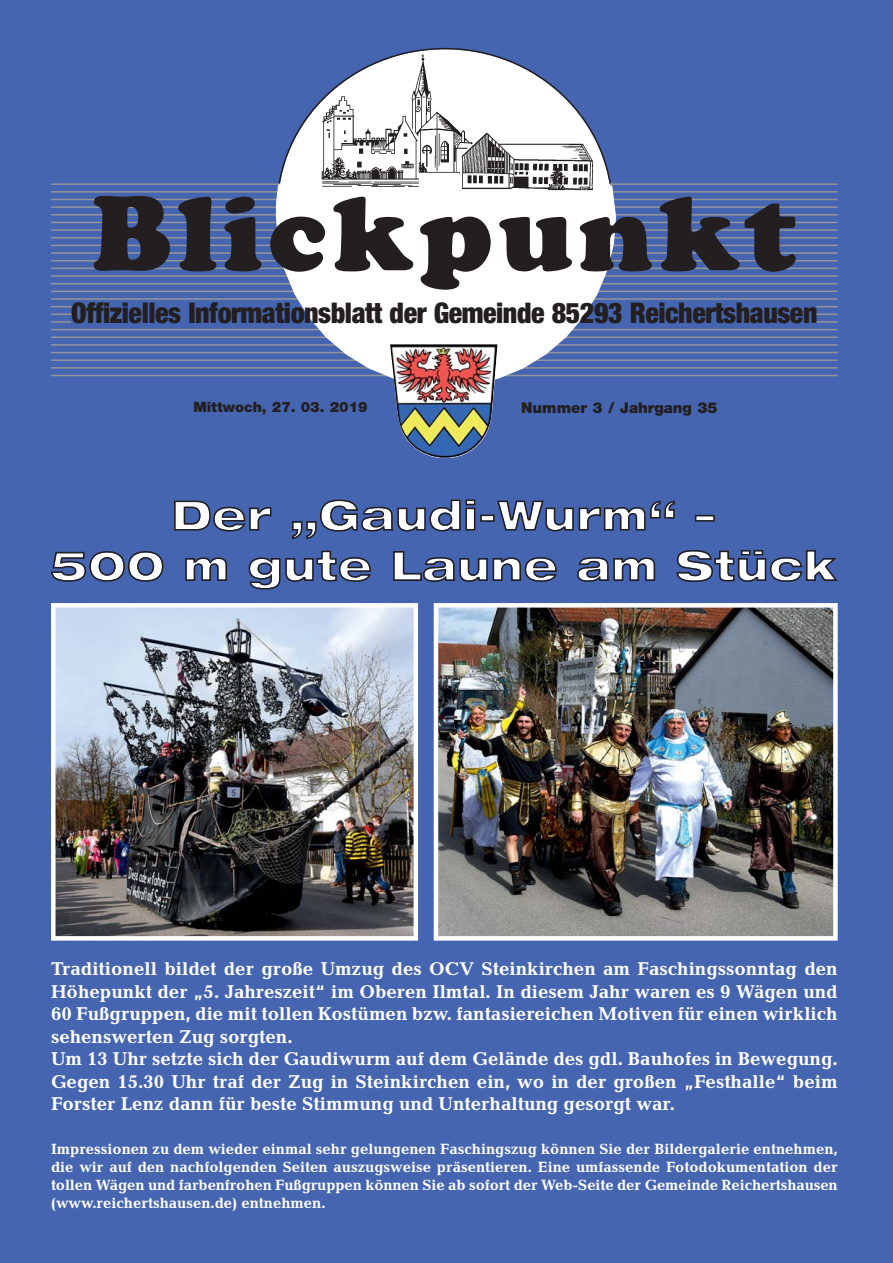
<style>
.page{position:relative;width:893px;height:1263px;background:#4665b0}
.page>*{position:absolute;margin:0;border:0;box-sizing:border-box;transform-origin:0 0}
.t1{font:105px "Cooper Black Std";letter-spacing:.055em;color:#231f20}
.t2{font:900 condensed 28.5px "Helvetica Neue LT Std";letter-spacing:-.015em;color:#231f20}
.t3{font:700 18.75px/22.5px "Candida Std";color:#fff}
.t4{font:700 15px/18px "Candida Std";color:#fff;text-align:justify}
.t5{font:900 15px "Helvetica Neue LT Std";color:#231f20}
.t6{font:900 14.25px "Helvetica Neue LT Std";color:#231f20}
</style>
<div class="page">
<svg style="left:279px;top:106px;width:331px;height:71px"></svg>
<hr style="left:51px;top:298px;width:787px;height:2px;background:#939598">
<svg style="left:51px;top:306px;width:21px;height:1px"></svg>
<svg style="left:51px;top:314px;width:21px;height:1px"></svg>
<hr style="left:51px;top:321px;width:20px;height:2px;background:#939598">
<hr style="left:51px;top:329px;width:787px;height:1px;background:#939598">
<hr style="left:51px;top:336px;width:787px;height:2px;background:#939598">
<hr style="left:51px;top:183px;width:787px;height:2px;background:#939598">
<hr style="left:51px;top:191px;width:787px;height:2px;background:#939598">
<hr style="left:51px;top:199px;width:787px;height:1px;background:#939598">
<hr style="left:51px;top:206px;width:787px;height:2px;background:#939598">
<hr style="left:51px;top:214px;width:787px;height:2px;background:#939598">
<hr style="left:51px;top:222px;width:787px;height:1px;background:#939598">
<hr style="left:51px;top:229px;width:787px;height:2px;background:#939598">
<hr style="left:51px;top:237px;width:787px;height:1px;background:#939598">
<hr style="left:51px;top:245px;width:787px;height:1px;background:#939598">
<hr style="left:51px;top:252px;width:787px;height:2px;background:#939598">
<hr style="left:51px;top:260px;width:787px;height:1px;background:#939598">
<hr style="left:51px;top:268px;width:787px;height:1px;background:#939598">
<hr style="left:51px;top:275px;width:787px;height:2px;background:#939598">
<hr style="left:51px;top:283px;width:787px;height:1px;background:#939598">
<hr style="left:51px;top:291px;width:787px;height:1px;background:#939598">
<hr style="left:51px;top:344px;width:787px;height:2px;background:#939598">
<hr style="left:51px;top:352px;width:787px;height:1px;background:#939598">
<hr style="left:51px;top:359px;width:787px;height:2px;background:#939598">
<hr style="left:51px;top:367px;width:787px;height:2px;background:#939598">
<hr style="left:51px;top:375px;width:787px;height:1px;background:#939598">
<svg style="left:276px;top:177px;width:340px;height:202px;fill:#fff"></svg>
<img style="left:315px;top:47px;width:280px;height:144px">
<img style="left:390px;top:344px;width:108px;height:64px">
<img style="left:397px;top:404px;width:96px;height:54px">
<svg style="left:816px;top:306px;width:22px;height:1px"></svg>
<svg style="left:816px;top:314px;width:22px;height:1px"></svg>
<hr style="left:816px;top:321px;width:22px;height:2px;background:#939598">
<svg style="left:51px;top:551px;width:784px;height:38px"></svg>
<svg style="left:174px;top:499px;width:541px;height:40px"></svg>
<img style="left:56px;top:608px;width:357px;height:327px">
<div style="left:51px;top:603px;width:367px;height:337px;border:4px solid #fff"></div>
<img style="left:439px;top:608px;width:394px;height:327px">
<div style="left:434px;top:603px;width:404px;height:337px;border:4px solid #fff"></div>
<h1 class="t1" style="left:92px;top:173px;width:706px">Blickpunkt</h1>
<h2 class="t2" style="left:71px;top:303px;width:748px">Offizielles Informationsblatt der Gemeinde 85293 Reichertshausen</h2>
<p class="t6" style="left:193px;top:402px;width:176px">Mittwoch, 27. 03. 2019</p>
<p class="t5" style="left:521px;top:402px;width:198px">Nummer 3 / Jahrgang 35</p>
<p class="t3" style="left:51px;top:960px;width:788px">Traditionell bildet der große Umzug des OCV Steinkirchen am Faschingssonntag den Höhepunkt der „5. Jahreszeit“ im Oberen Ilmtal. In diesem Jahr waren es 9 Wägen und 60 Fußgruppen, die mit tollen Kostümen bzw. fantasiereichen Motiven für einen wirklich sehenswerten Zug sorgten.<br>Um 13 Uhr setzte sich der Gaudiwurm auf dem Gelände des gdl. Bauhofes in Bewegung.<br>Gegen 15.30 Uhr traf der Zug in Steinkirchen ein, wo in der großen „Festhalle“ beim Forster Lenz dann für beste Stimmung und Unterhaltung gesorgt war.</p>
<p class="t4" style="left:51px;top:1141px;width:788px">Impressionen zu dem wieder einmal sehr gelungenen Faschingszug können Sie der Bildergalerie entnehmen, die wir auf den nachfolgenden Seiten auszugsweise präsentieren. Eine umfassende Fotodokumentation der tollen Wägen und farbenfrohen Fußgruppen können Sie ab sofort der Web-Seite der Gemeinde Reichertshausen (www.reichertshausen.de) entnehmen.</p>
</div>
